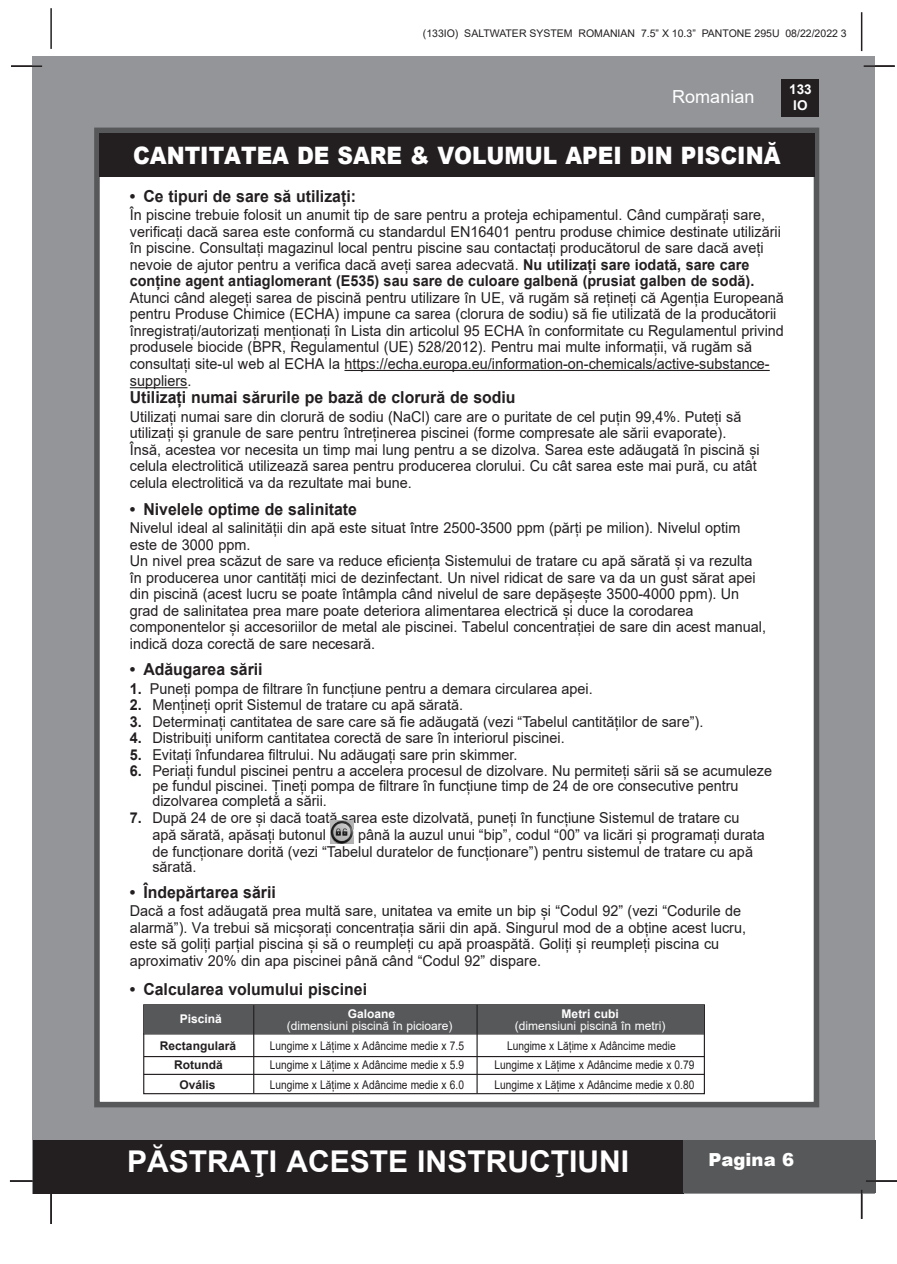
<style>
.page{position:relative;width:897px;height:1264px;background:#fff}
.page>*{position:absolute;margin:0;border:0;box-sizing:border-box;transform-origin:0 0}
.t1{font:700 30px "Arial";color:#fff}
.t2{font:900 24px "Arial";color:#fff;scale:.9 1}
.t3{font:18px "Arial";color:#fff}
.t4{font:900 18px "Arial";color:#fff}
.t5{font:700 16.5px "Arial";color:#231f20;scale:.96 1}
.Paragraph_Style5{font:15px/16.5px "Arial";color:#231f20;scale:.96 1}
.Paragraph_Style1{font:15px/16.8px "Arial";color:#231f20;scale:.96 1}
.t6{font:700 13.5px/16.2px "Arial";color:#fff;text-align:center}
.t7{font:12px "Arial";color:#231f20;scale:.85 1}
.t8{font:12px "Arial";color:#fff}
.t9{font:700 12px "Arial";color:#231f20}
.t10{font:700 12px "Arial";color:#fff}
.t11{font:10.5px "Arial";color:#231f20}
.s1{font-weight:700}
</style>
<div class="page">
<hr style="left:50px;top:8px;width:2px;height:41px;background:#231f20">
<hr style="left:860px;top:12px;width:2px;height:39px;background:#231f20">
<div style="left:33px;top:56px;width:842px;height:1137px;background:#939598"></div>
<div style="left:781px;top:79px;width:38px;height:38px;background:#231f20"></div>
<div style="left:33px;top:1140px;width:650px;height:53px;background:#231f20"></div>
<div style="left:682px;top:1140px;width:193px;height:53px;background:#57585a"></div>
<div style="left:94px;top:128px;width:725px;height:979px;background:#fff;border:6px solid #57585a"></div>
<hr style="left:863px;top:65px;width:31px;height:2px;background:#231f20">
<hr style="left:865px;top:1180px;width:31px;height:1px;background:#231f20">
<hr style="left:860px;top:1189px;width:2px;height:30px;background:#231f20">
<hr style="left:50px;top:1193px;width:2px;height:31px;background:#231f20">
<hr style="left:10px;top:1180px;width:31px;height:1px;background:#231f20">
<hr style="left:11px;top:65px;width:31px;height:2px;background:#231f20">
<div style="left:99px;top:133px;width:715px;height:43px;background:#231f20"></div>
<hr style="left:344px;top:370px;width:425px;height:1px;background:#231f20">
<hr style="left:130px;top:387px;width:57px;height:1px;background:#231f20">
<img style="left:330px;top:820px;width:24px;height:24px">
<div style="left:143px;top:1004px;width:562px;height:90px;border:1px solid #231f20"></div>
<hr style="left:143px;top:1033px;width:561px;height:1px;background:#231f20">
<hr style="left:144px;top:1073px;width:560px;height:2px;background:#231f20">
<hr style="left:144px;top:1056px;width:561px;height:1px;background:#231f20">
<div style="left:144px;top:1005px;width:559px;height:28px;background:#57585a"></div>
<hr style="left:253px;top:1005px;width:1px;height:88px;background:#231f20">
<hr style="left:476px;top:1005px;width:1px;height:88px;background:#231f20">
<p class="t11" style="left:423px;top:26px;width:425px">(133IO) SALTWATER SYSTEM ROMANIAN 7.5” X 10.3” PANTONE 295U 08/22/2022 3</p>
<p class="t3" style="left:672px;top:84px;width:84px">Romanian</p>
<p class="t6" style="left:789px;top:81px;width:24px">133<br>IO</p>
<p class="t2" style="left:133px;top:138px;width:720px">CANTITATEA DE SARE &amp; VOLUMUL APEI DIN PISCINĂ</p>
<p class="t5" style="left:130px;top:184px;width:237px">• Ce tipuri de sare să utilizați:</p>
<p class="Paragraph_Style5" style="left:130px;top:207px;width:679px">În piscine trebuie folosit un anumit tip de sare pentru a proteja echipamentul. Când cumpărați sare, verificați dacă sarea este conformă cu standardul EN16401 pentru produse chimice destinate utilizării în piscine. Consultați magazinul local pentru piscine sau contactați producătorul de sare dacă aveți nevoie de ajutor pentru a verifica dacă aveți sarea adecvată. <span class="s1">Nu utilizați sare iodată, sare care conține agent antiaglomerant (E535) sau sare de culoare galbenă (prusiat galben de sodă).</span></p>
<p class="Paragraph_Style5" style="left:130px;top:289px;width:682px">Atunci când alegeți sarea de piscină pentru utilizare în UE, vă rugăm să rețineți că Agenția Europeană pentru Produse Chimice (ECHA) impune ca sarea (clorura de sodiu) să fie utilizată de la producătorii înregistrați/autorizați menționați în Lista din articolul 95 ECHA în conformitate cu Regulamentul privind produsele biocide (BPR, Regulamentul (UE) 528/2012). Pentru mai multe informații, vă rugăm să consultați site-ul web al ECHA la https://echa.europa.eu/information-on-chemicals/active-substance&shy;suppliers.</p>
<p class="t5" style="left:130px;top:386px;width:403px">Utilizați numai sărurile pe bază de clorură de sodiu</p>
<p class="Paragraph_Style5" style="left:130px;top:408px;width:638px">Utilizați numai sare din clorură de sodiu (NaCl) care are o puritate de cel puțin 99,4%. Puteți să</p>
<p class="Paragraph_Style5" style="left:130px;top:424px;width:623px">utilizați și granule de sare pentru întreținerea piscinei (forme compresate ale sării evaporate).</p>
<p class="Paragraph_Style5" style="left:130px;top:441px;width:657px">Însă, acestea vor necesita un timp mai lung pentru a se dizolva. Sarea este adăugată în piscină și celula electrolitică utilizează sarea pentru producerea clorului. Cu cât sarea este mai pură, cu atât celula electrolitică va da rezultate mai bune.</p>
<p class="t5" style="left:130px;top:497px;width:238px">• Nivelele optime de salinitate</p>
<p class="Paragraph_Style5" style="left:130px;top:519px;width:637px">Nivelul ideal al salinității din apă este situat între 2500-3500 ppm (părți pe milion). Nivelul optim</p>
<p class="Paragraph_Style5" style="left:130px;top:536px;width:127px">este de 3000 ppm.</p>
<p class="Paragraph_Style5" style="left:130px;top:552px;width:650px">Un nivel prea scăzut de sare va reduce eficiența Sistemului de tratare cu apă sărată și va rezulta</p>
<p class="Paragraph_Style5" style="left:130px;top:569px;width:653px">în producerea unor cantități mici de dezinfectant. Un nivel ridicat de sare va da un gust sărat apei</p>
<p class="Paragraph_Style5" style="left:130px;top:585px;width:636px">din piscină (acest lucru se poate întâmpla când nivelul de sare depășește 3500-4000 ppm). Un</p>
<p class="Paragraph_Style5" style="left:130px;top:602px;width:588px">grad de salinitatea prea mare poate deteriora alimentarea electrică și duce la corodarea</p>
<p class="Paragraph_Style5" style="left:130px;top:618px;width:664px">componentelor și accesoriilor de metal ale piscinei. Tabelul concentrației de sare din acest manual, indică doza corectă de sare necesară.</p>
<p class="t5" style="left:130px;top:658px;width:140px">• Adăugarea sării</p>
<p class="Paragraph_Style5" style="left:130px;top:680px;width:483px"><span class="s1">1.</span> Puneți pompa de filtrare în funcțiune pentru a demara circularea apei.</p>
<p class="Paragraph_Style5" style="left:130px;top:697px;width:348px"><span class="s1">2.</span> Mențineți oprit Sistemul de tratare cu apă sărată.</p>
<p class="Paragraph_Style5" style="left:130px;top:713px;width:599px"><span class="s1">3.</span> Determinați cantitatea de sare care să fie adăugată (vezi “Tabelul cantităților de sare”).</p>
<p class="Paragraph_Style5" style="left:130px;top:730px;width:454px"><span class="s1">4.</span> Distribuiți uniform cantitatea corectă de sare în interiorul piscinei.</p>
<p class="Paragraph_Style5" style="left:130px;top:746px;width:405px"><span class="s1">5.</span> Evitați înfundarea filtrului. Nu adăugați sare prin skimmer.</p>
<p class="Paragraph_Style5" style="left:152px;top:763px;width:647px;line-height:15px;text-indent:-22px"><span class="s1">6.</span> Periați fundul piscinei pentru a accelera procesul de dizolvare. Nu permiteți sării să se acumuleze pe fundul piscinei. Țineți pompa de filtrare în funcțiune timp de 24 de ore consecutive pentru dizolvarea completă a sării.</p>
<p class="Paragraph_Style1" style="left:152px;top:809px;width:613px;text-indent:-22px"><span class="s1">7.</span> După 24 de ore și dacă toată sarea este dizolvată, puneți în funcțiune Sistemul de tratare cu apă sărată, apăsați butonul</p>
<p class="Paragraph_Style1" style="left:358px;top:826px;width:425px">până la auzul unui “bip”, codul “00” va licări și programați durata</p>
<p class="Paragraph_Style1" style="left:152px;top:844px;width:627px;line-height:15px">de funcționare dorită (vezi “Tabelul duratelor de funcționare”) pentru sistemul de tratare cu apă sărată.</p>
<p class="t5" style="left:130px;top:880px;width:154px">• Îndepărtarea sării</p>
<p class="Paragraph_Style5" style="left:130px;top:902px;width:638px">Dacă a fost adăugată prea multă sare, unitatea va emite un bip și “Codul 92” (vezi “Codurile de</p>
<p class="Paragraph_Style5" style="left:130px;top:919px;width:643px">alarmă”). Va trebui să micșorați concentrația sării din apă. Singurul mod de a obține acest lucru,</p>
<p class="Paragraph_Style5" style="left:130px;top:935px;width:615px">este să goliți parțial piscina și să o reumpleți cu apă proaspătă. Goliți și reumpleți piscina cu</p>
<p class="Paragraph_Style5" style="left:130px;top:952px;width:430px">aproximativ 20% din apa piscinei până când “Codul 92” dispare.</p>
<p class="t5" style="left:130px;top:978px;width:248px">• Calcularea volumului piscinei</p>
<p class="t10" style="left:180px;top:1010px;width:44px">Piscină</p>
<p class="t10" style="left:348px;top:1005px;width:49px">Galoane</p>
<p class="t8" style="left:287px;top:1017px;width:167px">(dimensiuni piscină în picioare)</p>
<p class="t10" style="left:561px;top:1005px;width:59px">Metri cubi</p>
<p class="t8" style="left:515px;top:1017px;width:152px">(dimensiuni piscină în metri)</p>
<p class="t9" style="left:160px;top:1037px;width:78px">Rectangulară</p>
<p class="t7" style="left:270px;top:1037px;width:230px">Lungime x Lățime x Adâncime medie x 7.5</p>
<p class="t7" style="left:507px;top:1037px;width:200px">Lungime x Lățime x Adâncime medie</p>
<p class="t9" style="left:174px;top:1056px;width:50px">Rotundă</p>
<p class="t7" style="left:270px;top:1056px;width:230px">Lungime x Lățime x Adâncime medie x 5.9</p>
<p class="t7" style="left:494px;top:1056px;width:237px">Lungime x Lățime x Adâncime medie x 0.79</p>
<p class="t9" style="left:179px;top:1076px;width:38px">Ovális</p>
<p class="t7" style="left:270px;top:1076px;width:230px">Lungime x Lățime x Adâncime medie x 6.0</p>
<p class="t7" style="left:494px;top:1076px;width:237px">Lungime x Lățime x Adâncime medie x 0.80</p>
<h1 class="t1" style="left:127px;top:1140px;width:503px">PĂSTRAŢI ACESTE INSTRUCŢIUNI</h1>
<p class="t4" style="left:708px;top:1146px;width:87px">Pagina 6</p>
</div>
